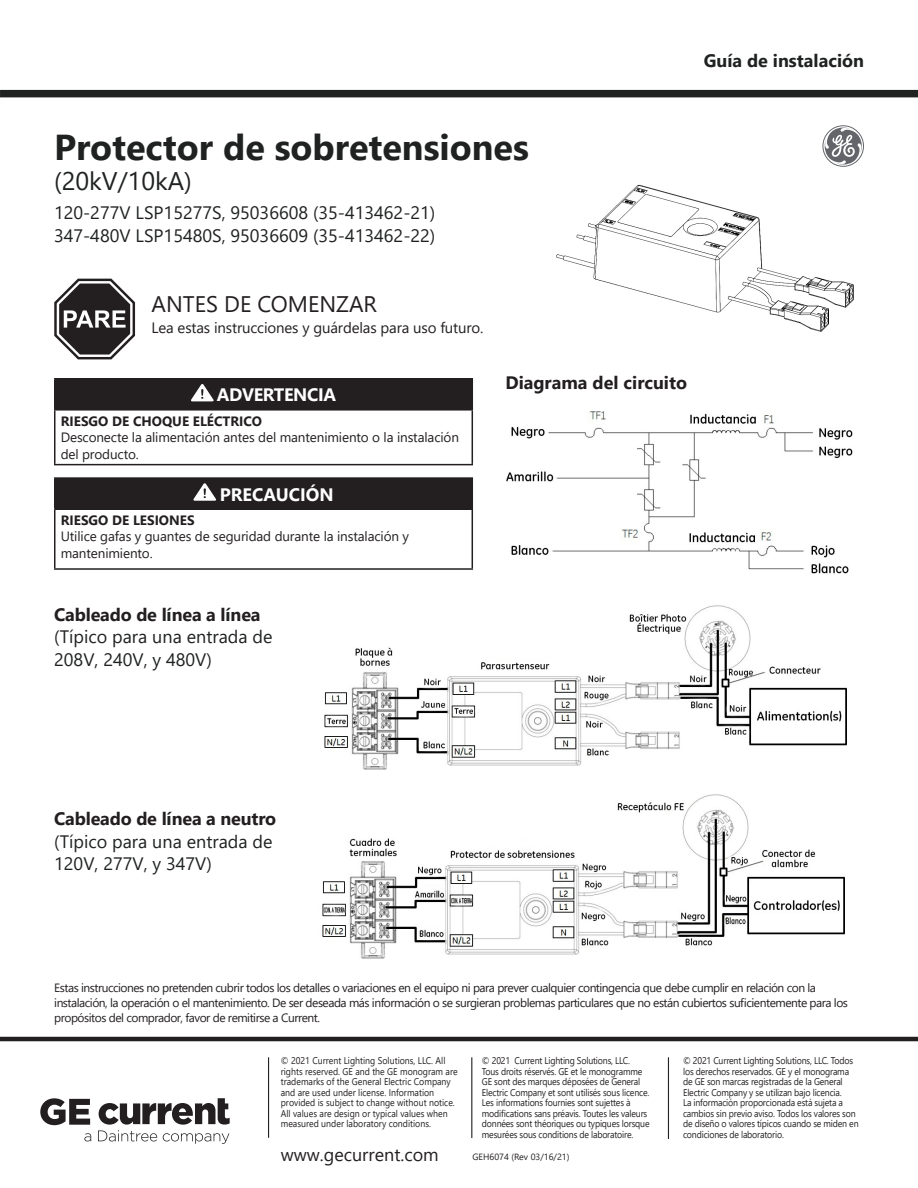
<style>
.page{position:relative;width:918px;height:1188px;background:#fff}
.page>*{position:absolute;margin:0;border:0;box-sizing:border-box;transform-origin:0 0}
.t1{font:700 36px "Segoe UI";color:#202222}
.t2{font:25.5px "Segoe UI";color:#202222}
.t3{font:22.5px "Segoe UI";color:#231f20}
.t4{font:18px/22.5px "Segoe UI";color:#202222}
.t5{font:700 18px "Segoe UI";letter-spacing:-.01em;color:#231f20}
.t6{font:700 18px "Segoe UI";color:#202222}
.t7{font:18px "Segoe UI";color:#231f20}
.t8{font:700 18px "Segoe UI";letter-spacing:-.02em;color:#fff}
.t9{font:700 18px "Segoe UI";color:#fff}
.t10{font:15px "Segoe UI";letter-spacing:-.01em;color:#231f20}
.t11{font:13.5px/16.5px "Segoe UI";letter-spacing:-.01em;color:#231f20}
.t12{font:700 13.5px "Segoe UI";color:#231f20}
.t13{font:12px/15px "Segoe UI";letter-spacing:-.04em;color:#231f20}
.t14{font:9.75px/10.5px "Segoe UI";letter-spacing:-.02em;color:#231f20;scale:.9 1}
.t15{font:9.75px/10.5px "Segoe UI";color:#231f20;scale:.9 1}
.t16{font:9px "Segoe UI";color:#231f20}
.s1{color:#202222}
</style>
<div class="page">
<div style="left:0;top:90px;width:918px;height:7px;background:#202222"></div>
<hr style="left:268px;top:1057px;width:1px;height:81px;background:#202222">
<hr style="left:471px;top:1057px;width:1px;height:81px;background:#202222">
<hr style="left:668px;top:1057px;width:1px;height:82px;background:#202222">
<svg style="left:84px;top:1133px;width:7px;height:8px"></svg>
<svg style="left:40px;top:1098px;width:50px;height:27px"></svg>
<svg style="left:98px;top:1098px;width:132px;height:46px"></svg>
<hr style="left:0;top:1037px;width:918px;height:4px;background:#231f20">
<img style="left:324px;top:605px;width:522px;height:165px">
<img style="left:507px;top:411px;width:346px;height:163px">
<img style="left:322px;top:794px;width:523px;height:165px">
<svg style="left:54px;top:278px;width:82px;height:82px"></svg>
<div style="left:55px;top:379px;width:417px;height:31px;background:#231f20"></div>
<hr style="left:54px;top:378px;width:419px;height:2px;background:#231f20">
<hr style="left:54px;top:380px;width:2px;height:29px;background:#231f20">
<svg style="left:472px;top:380px;width:1px;height:29px"></svg>
<hr style="left:54px;top:409px;width:419px;height:2px;background:#231f20">
<hr style="left:54px;top:411px;width:2px;height:53px;background:#231f20">
<hr style="left:472px;top:411px;width:1px;height:53px;background:#231f20">
<hr style="left:54px;top:464px;width:419px;height:1px;background:#231f20">
<svg style="left:191px;top:384px;width:23px;height:17px"></svg>
<div style="left:55px;top:478px;width:417px;height:31px;background:#231f20"></div>
<hr style="left:54px;top:477px;width:419px;height:2px;background:#231f20">
<hr style="left:54px;top:479px;width:2px;height:29px;background:#231f20">
<svg style="left:472px;top:479px;width:1px;height:29px"></svg>
<hr style="left:54px;top:508px;width:419px;height:2px;background:#231f20">
<hr style="left:54px;top:510px;width:2px;height:58px;background:#231f20">
<hr style="left:472px;top:510px;width:1px;height:58px;background:#231f20">
<hr style="left:54px;top:568px;width:419px;height:2px;background:#231f20">
<svg style="left:193px;top:483px;width:24px;height:18px"></svg>
<img style="left:557px;top:184px;width:297px;height:148px">
<svg style="left:822px;top:125px;width:42px;height:42px"></svg>
<p class="t6" style="left:704px;top:44px;width:162px">Guía de instalación</p>
<p class="t1" style="left:54px;top:113px;width:476px">Protector de sobretensiones</p>
<p class="t2" style="left:54px;top:157px;width:139px">(20kV/10kA)</p>
<p class="t4" style="left:54px;top:200px;width:383px">120-277V LSP15277S, 95036608 (35-413462-21)</p>
<p class="t4" style="left:54px;top:222px;width:383px">347-480V LSP15480S, 95036609 (35-413462-22)</p>
<p class="t3" style="left:152px;top:283px;width:227px">ANTES DE COMENZAR</p>
<p class="t10" style="left:152px;top:314px;width:333px">Lea estas instrucciones y guárdelas para uso futuro.</p>
<p class="t8" style="left:217px;top:378px;width:121px">ADVERTENCIA</p>
<p class="t12" style="left:61px;top:408px;width:203px">RIESGO DE CHOQUE ELÉCTRICO</p>
<p class="t11" style="left:61px;top:428px;width:400px">Desconecte la alimentación antes del mantenimiento o la instalación del producto.</p>
<p class="t9" style="left:220px;top:477px;width:115px">PRECAUCIÓN</p>
<p class="t12" style="left:61px;top:507px;width:135px">RIESGO DE LESIONES</p>
<p class="t11" style="left:61px;top:527px;width:350px">Utilice gafas y guantes de seguridad durante la instalación y mantenimiento.</p>
<p class="t5" style="left:54px;top:598px;width:208px">Cableado de l<span class="s1">í</span>nea a l<span class="s1">í</span>nea</p>
<p class="t4" style="left:54px;top:624px;width:220px">(Típico para una entrada de<br>208V, 240V, y 480V)</p>
<p class="t5" style="left:505px;top:365px;width:183px">Diagrama del circuito</p>
<p class="t5" style="left:54px;top:802px;width:224px">Cableado de l<span class="s1">í</span>nea a neutro</p>
<p class="t4" style="left:54px;top:829px;width:220px">(Típico para una entrada de<br>120V, 277V, y 347V)</p>
<p class="t13" style="left:54px;top:979px;width:795px">Estas instrucciones no pretenden cubrir todos los detalles o variaciones en el equipo ni para prever cualquier contingencia que debe cumplir en relación con la instalación, la operación o el mantenimiento. De ser deseada más información o se surgieran problemas particulares que no están cubiertos suficientemente para los propósitos del comprador, favor de remitirse a Current.</p>
<p class="t15" style="left:281px;top:1055px;width:198px">© 2021 Current Lighting Solutions, LLC. All rights reserved. GE and the GE monogram are trademarks of the General Electric Company and are used under license. Information provided is subject to change without notice.<br>All values are design or typical values when measured under laboratory conditions.</p>
<p class="t14" style="left:482px;top:1055px;width:188px">© 2021 Current Lighting Solutions, LLC.<br>Tous droits réservés. GE et le monogramme GE sont des marques déposées de General Electric Company et sont utilisés sous licence.<br>Les informations fournies sont sujettes à modifications sans préavis. Toutes les valeurs données sont théoriques ou typiques lorsque mesurées sous conditions de laboratoire.</p>
<p class="t14" style="left:683px;top:1055px;width:197px">© 2021 Current Lighting Solutions, LLC. Todos los derechos reservados. GE y el monograma de GE son marcas registradas de la General Electric Company y se utilizan bajo licencia.<br>La información proporcionada está sujeta a cambios sin previo aviso. Todos los valores son de diseño o valores típicos cuando se miden en condiciones de laboratorio.</p>
<p class="t7" style="left:281px;top:1138px;width:159px">www.gecurrent.com</p>
<p class="t16" style="left:472px;top:1149px;width:99px">GEH6074 (Rev 03/16/21)</p>
</div>
